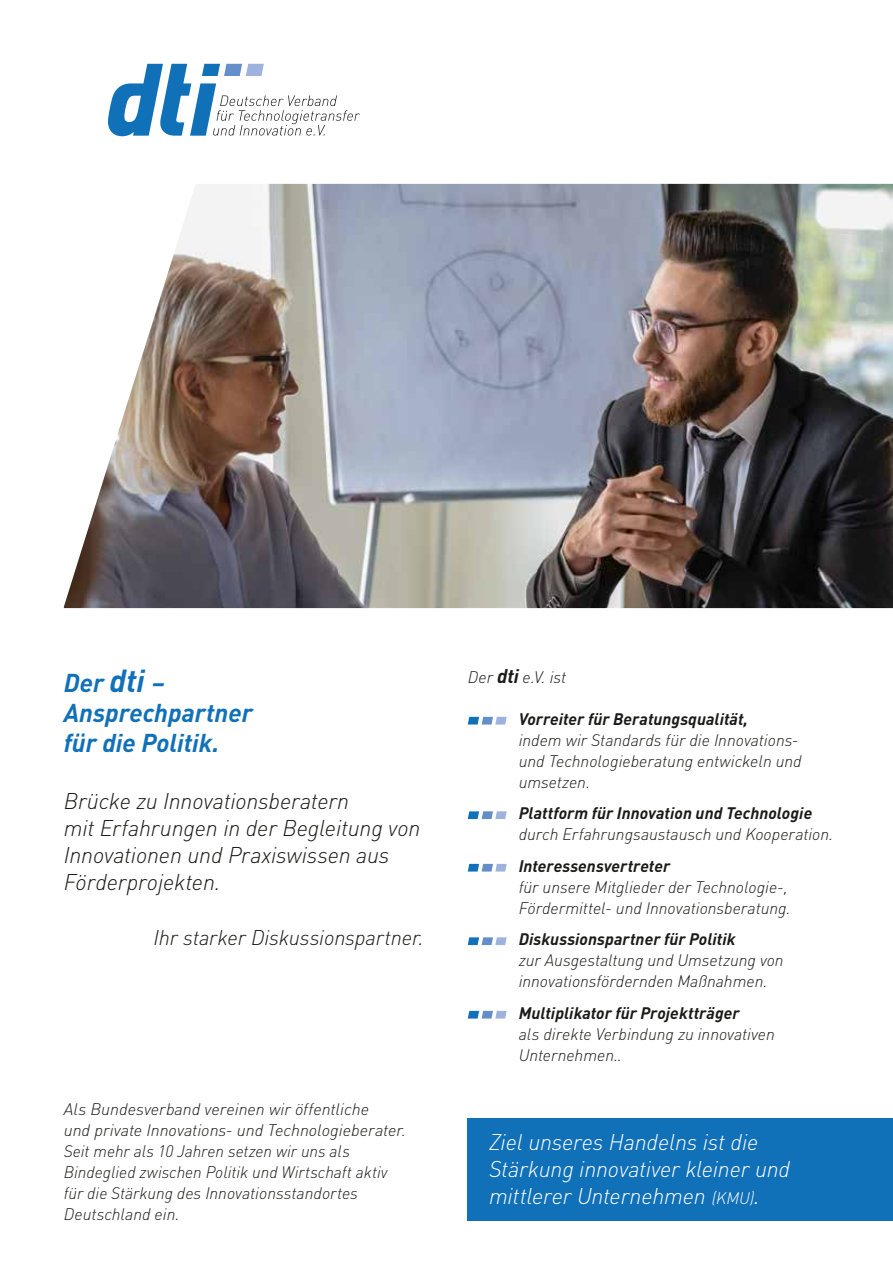
<style>
.page{position:relative;width:893px;height:1263px;background:#fff}
.page>*{position:absolute;margin:0;border:0;box-sizing:border-box;transform-origin:0 0}
.t1{font:italic 700 25.5px/30px "DIN Pro";color:#1070b8}
.t2{font:italic 300 22.5px/27px "DIN Pro";letter-spacing:-.005em;color:#1a1a18}
.t3{font:italic 300 22.5px/27px "DIN Pro";letter-spacing:-.01em;color:#fff}
.t4{font:italic 300 21px "DIN Pro";letter-spacing:-.01em;color:#1a1a18}
.t5{font:italic 300 16.5px/21px "DIN Pro";color:#1a1a18}
.t6{font:italic 700 16.5px "DIN Pro";letter-spacing:.005em;color:#1a1a18}
.s1{font-size:31.5px}
.s2{font-weight:700;font-size:19.5px}
.s3{font-size:16.5px}
.s4{font-size:25.5px}
</style>
<div class="page">
<svg style="left:108px;top:64px;width:252px;height:72px"></svg>
<img style="left:64px;top:184px;width:829px;height:424px">
<div style="left:468px;top:1118px;width:425px;height:102px;background:#1070b8"></div>
<svg style="left:468px;top:717px;width:39px;height:7px"></svg>
<svg style="left:468px;top:811px;width:39px;height:8px"></svg>
<svg style="left:468px;top:864px;width:39px;height:7px"></svg>
<svg style="left:468px;top:937px;width:39px;height:8px"></svg>
<svg style="left:468px;top:1011px;width:39px;height:7px"></svg>
<h1 class="t1" style="left:64px;top:664px;width:190px">Der <span class="s1">dti</span> –<br>Ansprechpartner für die Politik.</h1>
<h2 class="t2" style="left:64px;top:785px;width:358px">Brücke zu Innovationsberatern<br>mit Erfahrungen in der Begleitung von<br>Innovationen und Praxiswissen aus<br>Förderprojekten.</h2>
<p class="t4" style="left:154px;top:921px;width:272px">Ihr starker Diskussionspartner.</p>
<p class="t5" style="left:64px;top:1097px;width:344px">Als Bundesverband vereinen wir öffentliche<br>und private Innovations- und Technologieberater.<br>Seit mehr als 10 Jahren setzen wir uns als Bindeglied zwischen Politik und Wirtschaft aktiv für die Stärkung des Innovationsstandortes Deutschland ein.</p>
<p class="t5" style="left:468px;top:665px;width:100px">Der <span class="s2">dti</span> e.V. ist</p>
<p class="t6" style="left:519px;top:705px;width:231px">Vorreiter für Beratungsqualität,</p>
<p class="t5" style="left:519px;top:728px;width:285px">indem wir Standards für die Innovations&shy;und Technologieberatung entwickeln und umsetzen.</p>
<p class="t6" style="left:519px;top:799px;width:295px">Plattform für Innovation und Technologie</p>
<p class="t5" style="left:519px;top:822px;width:316px">durch Erfahrungsaustausch und Kooperation.</p>
<p class="t6" style="left:519px;top:852px;width:153px">Interessensvertreter</p>
<p class="t5" style="left:519px;top:875px;width:274px">für unsere Mitglieder der Technologie-,<br>Fördermittel- und Innovationsberatung.</p>
<p class="t6" style="left:519px;top:925px;width:218px">Diskussionspartner für Politik</p>
<p class="t5" style="left:519px;top:948px;width:266px">zur Ausgestaltung und Umsetzung von innovationsfördernden Maßnahmen.</p>
<p class="t6" style="left:519px;top:999px;width:222px">Multiplikator für Projektträger</p>
<p class="t5" style="left:519px;top:1022px;width:258px">als direkte Verbindung zu innovativen<br>Unternehmen..</p>
<h2 class="t3" style="left:489px;top:1127px;width:303px">Ziel unseres Handelns ist die<br>Stärkung innovativer kleiner und mittlerer Unternehmen <span class="s3">(KMU)</span><span class="s4">.</span></h2>
</div>
